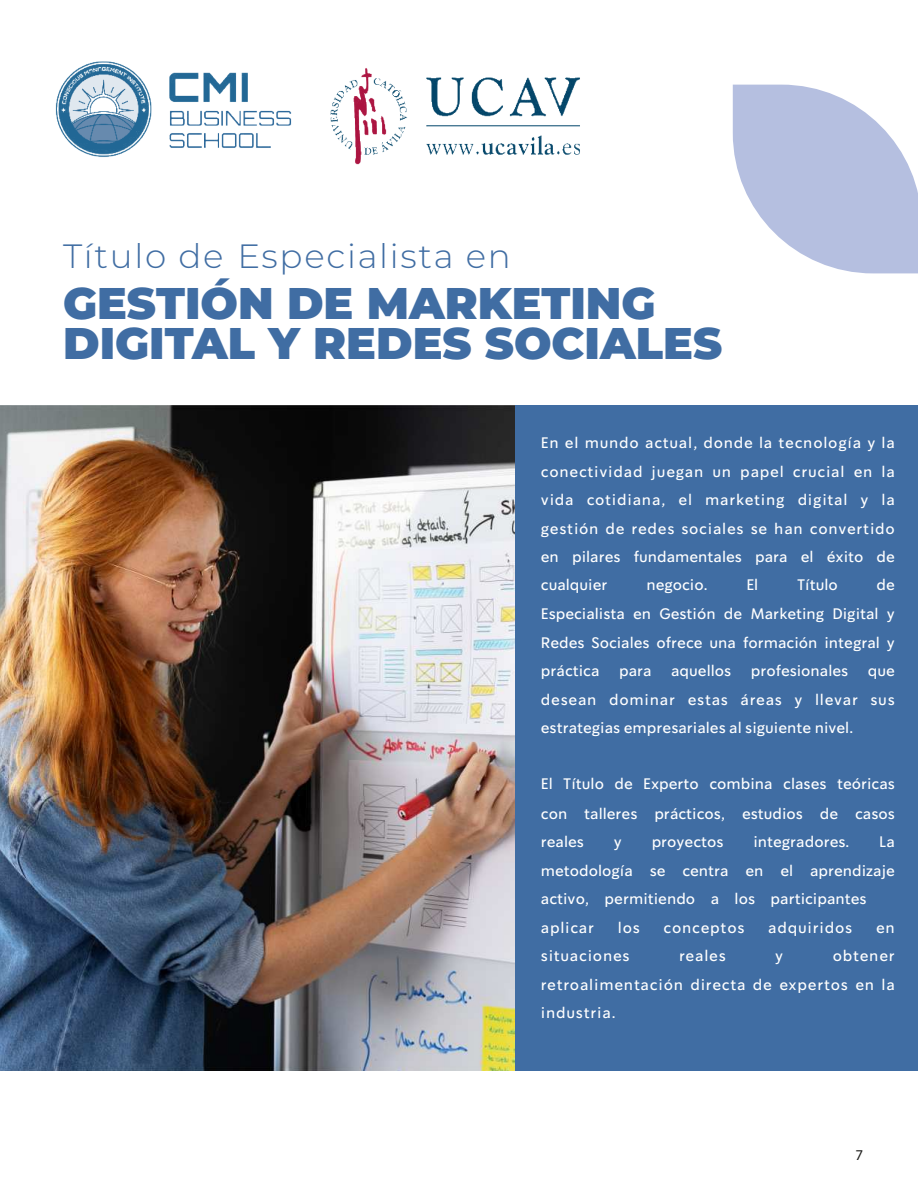
<style>
.page{position:relative;width:918px;height:1188px;background:#fff}
.page>*{position:absolute;margin:0;border:0;box-sizing:border-box;transform-origin:0 0}
.t1{font:900 44.25px/40.3px "Montserrat";color:#406da3}
.t2{font:300 33.75px "Montserrat";letter-spacing:.05em;color:#406da3}
.t3{font:15px/28.5px "So Do Sans";color:#fff;text-align:justify}
.t4{font:15px "So Do Sans";letter-spacing:.05em;color:#fff}
.t5{font:15px "Myriad Pro";color:#1d1d1b}
</style>
<div class="page">
<div style="left:0;top:405px;width:918px;height:668px;background:#406da3"></div>
<svg style="left:733px;top:85px;width:185px;height:188px"></svg>
<img style="left:55px;top:61px;width:237px;height:96px">
<img style="left:330px;top:68px;width:250px;height:97px">
<img style="left:0;top:406px;width:514px;height:666px">
<div style="left:0;top:1072px;width:918px;height:51px;background:#fff"></div>
<h2 class="t2" style="left:63px;top:233px;width:449px">Título de Especialista en</h2>
<h1 class="t1" style="left:63px;top:283px;width:661px">GESTIÓN DE MARKETING<br>DIGITAL Y REDES SOCIALES</h1>
<p class="t3" style="left:541px;top:430px;width:356px">En el mundo actual, donde la tecnología y la conectividad juegan un papel crucial en la vida cotidiana, el marketing digital y la gestión de redes sociales se han convertido en pilares fundamentales para el éxito de cualquier</p>
<p class="t3" style="left:646px;top:571px;width:63px">negocio.</p>
<p class="t3" style="left:746px;top:571px;width:13px">El</p>
<p class="t3" style="left:797px;top:570px;width:42px">Título</p>
<p class="t3" style="left:541px;top:571px;width:356px;line-height:29px;text-indent:336px">de Especialista en Gestión de Marketing Digital y Redes Sociales ofrece una formación integral y práctica</p>
<p class="t3" style="left:619px;top:658px;width:34px">para</p>
<p class="t3" style="left:671px;top:658px;width:62px">aquellos</p>
<p class="t3" style="left:751px;top:658px;width:99px">profesionales</p>
<p class="t3" style="left:541px;top:658px;width:356px;text-indent:327px">que desean dominar estas áreas y llevar sus estrategias empresariales al siguiente nivel.</p>
<p class="t3" style="left:541px;top:771px;width:356px;line-height:29.1px">El Título de Experto combina clases teóricas con talleres prácticos, estudios de casos reales</p>
<p class="t3" style="left:614px;top:829px;width:10px">y</p>
<p class="t3" style="left:652px;top:829px;width:73px">proyectos</p>
<p class="t3" style="left:753px;top:829px;width:97px">integradores.</p>
<p class="t3" style="left:541px;top:829px;width:356px;text-align:left;text-indent:338px">La metodología se centra en el aprendizaje activo, permitiendo a los participantes aplicar</p>
<p class="t3" style="left:618px;top:915px;width:23px">los</p>
<p class="t4" style="left:664px;top:921px;width:82px">conceptos</p>
<p class="t4" style="left:768px;top:921px;width:86px">adquiridos</p>
<p class="t3" style="left:876px;top:915px;width:20px">en</p>
<p class="t4" style="left:541px;top:950px;width:90px">situaciones</p>
<p class="t3" style="left:679px;top:943px;width:48px">reales</p>
<p class="t3" style="left:775px;top:943px;width:10px">y</p>
<p class="t3" style="left:541px;top:943px;width:356px;text-indent:292px">obtener retroalimentación directa de expertos en la industria.</p>
<p class="t5" style="left:856px;top:1146px;width:9px">7</p>
</div>
